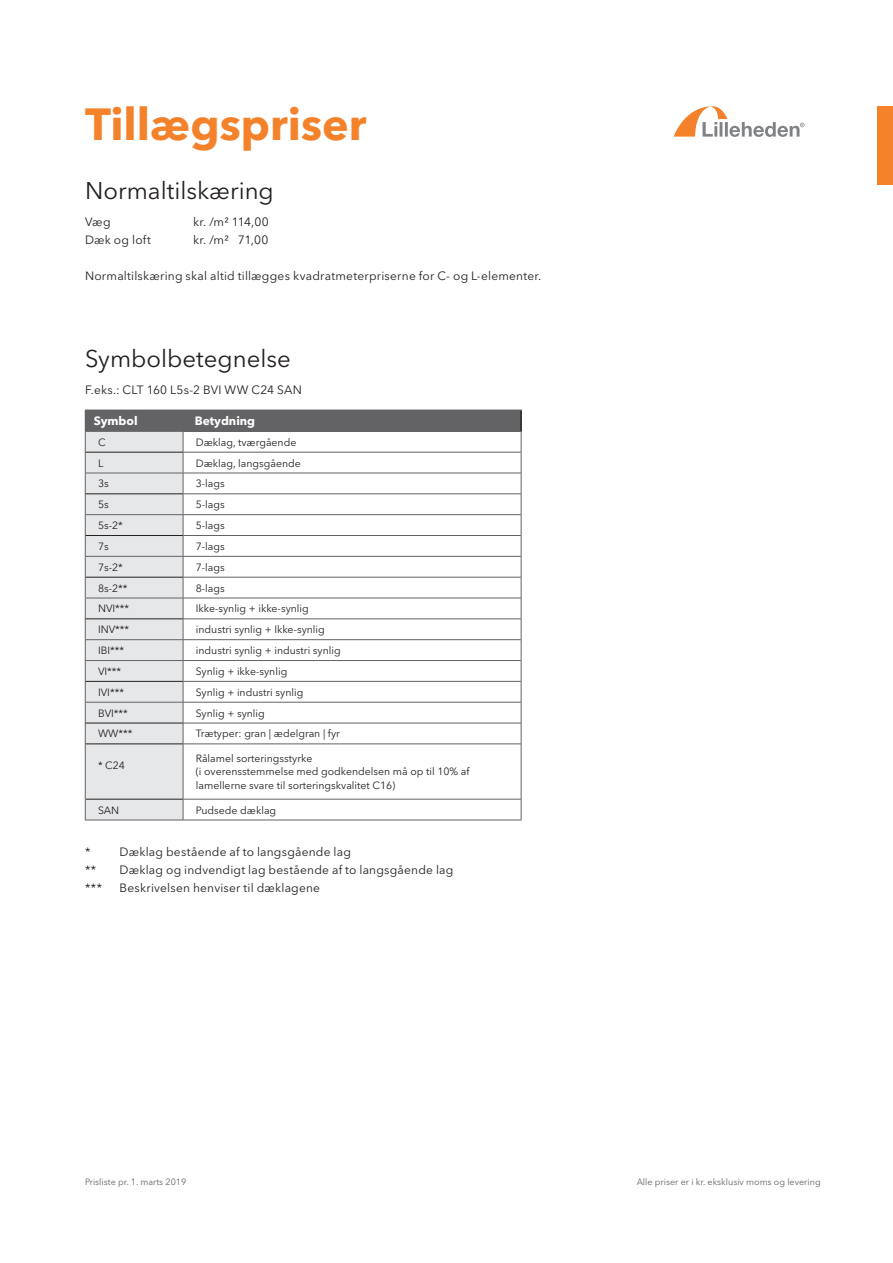
<style>
.page{position:relative;width:893px;height:1263px;background:#fff}
.page>*{position:absolute;margin:0;border:0;box-sizing:border-box;transform-origin:0 0}
.t1{font:700 44.7px "Avenir Next LT Pro";color:#f4822b}
.t2{font:24px "Avenir Next LT Pro";color:#231f20}
.t3{font:12px "Avenir Next LT Pro";letter-spacing:.015em;color:#231f20}
.t4{font:700 12px "Avenir Next LT Pro";color:#fff}
.t5{font:10.5px/13.5px "Avenir Next LT Pro";color:#231f20}
.t6{font:9px "Avenir Next LT Pro";color:#636366}
</style>
<div class="page">
<div style="left:878px;top:106px;width:15px;height:79px;background:#f4822b"></div>
<div style="left:85px;top:410px;width:436px;height:21px;background:#636366"></div>
<hr style="left:520px;top:410px;width:2px;height:21px;background:#231f20">
<hr style="left:183px;top:431px;width:339px;height:1px;background:#636366">
<hr style="left:183px;top:452px;width:338px;height:1px;background:#636366">
<hr style="left:183px;top:473px;width:338px;height:1px;background:#636366">
<hr style="left:183px;top:494px;width:338px;height:1px;background:#636366">
<hr style="left:183px;top:514px;width:338px;height:1px;background:#636366">
<hr style="left:183px;top:535px;width:338px;height:1px;background:#636366">
<hr style="left:183px;top:556px;width:338px;height:1px;background:#636366">
<hr style="left:183px;top:577px;width:338px;height:1px;background:#636366">
<hr style="left:183px;top:598px;width:338px;height:1px;background:#636366">
<hr style="left:183px;top:619px;width:338px;height:1px;background:#636366">
<hr style="left:183px;top:639px;width:338px;height:1px;background:#636366">
<hr style="left:183px;top:660px;width:338px;height:1px;background:#636366">
<hr style="left:183px;top:681px;width:338px;height:1px;background:#636366">
<hr style="left:183px;top:702px;width:338px;height:1px;background:#636366">
<hr style="left:183px;top:723px;width:338px;height:1px;background:#636366">
<hr style="left:183px;top:744px;width:338px;height:1px;background:#636366">
<hr style="left:183px;top:799px;width:338px;height:1px;background:#636366">
<hr style="left:183px;top:820px;width:338px;height:1px;background:#636366">
<svg style="left:521px;top:431px;width:1px;height:313px"></svg>
<hr style="left:521px;top:744px;width:1px;height:55px;background:#636366">
<svg style="left:521px;top:799px;width:1px;height:21px"></svg>
<hr style="left:183px;top:410px;width:339px;height:1px;background:#636366">
<hr style="left:85px;top:820px;width:98px;height:1px;background:#636366">
<svg style="left:85px;top:431px;width:99px;height:389px;background:#d6d6d8"></svg>
<svg style="left:674px;top:106px;width:131px;height:31px"></svg>
<h1 class="t1" style="left:85px;top:97px;width:283px">Tillægspriser</h1>
<h2 class="t2" style="left:85px;top:176px;width:190px">Normaltilskæring</h2>
<p class="t3" style="left:85px;top:215px;width:27px">Væg</p>
<p class="t3" style="left:193px;top:215px;width:77px">kr. /m² 114,00</p>
<p class="t3" style="left:85px;top:233px;width:67px">Dæk og loft</p>
<p class="t3" style="left:193px;top:233px;width:77px">kr. /m² 71,00</p>
<p class="t3" style="left:85px;top:269px;width:458px">Normaltilskæring skal altid tillægges kvadratmeterpriserne for C- og L-elementer.</p>
<h2 class="t2" style="left:85px;top:344px;width:207px">Symbolbetegnelse</h2>
<p class="t3" style="left:85px;top:383px;width:218px">F.eks.: CLT 160 L5s-2 BVI WW C24 SAN</p>
<p class="t4" style="left:94px;top:414px;width:45px">Symbol</p>
<p class="t4" style="left:195px;top:414px;width:62px">Betydning</p>
<p class="t5" style="left:98px;top:435px;width:9px">C</p>
<p class="t5" style="left:196px;top:435px;width:102px">Dæklag, tværgående</p>
<p class="t5" style="left:98px;top:456px;width:7px">L</p>
<p class="t5" style="left:196px;top:456px;width:107px">Dæklag, langsgående</p>
<p class="t5" style="left:98px;top:477px;width:12px">3s</p>
<p class="t5" style="left:196px;top:477px;width:31px">3-lags</p>
<p class="t5" style="left:98px;top:498px;width:12px">5s</p>
<p class="t5" style="left:196px;top:498px;width:31px">5-lags</p>
<p class="t5" style="left:98px;top:519px;width:26px">5s-2*</p>
<p class="t5" style="left:196px;top:519px;width:31px">5-lags</p>
<p class="t5" style="left:98px;top:539px;width:12px">7s</p>
<p class="t5" style="left:196px;top:539px;width:31px">7-lags</p>
<p class="t5" style="left:98px;top:560px;width:26px">7s-2*</p>
<p class="t5" style="left:196px;top:560px;width:31px">7-lags</p>
<p class="t5" style="left:98px;top:581px;width:31px">8s-2**</p>
<p class="t5" style="left:196px;top:581px;width:31px">8-lags</p>
<p class="t5" style="left:98px;top:602px;width:33px">NVI***</p>
<p class="t5" style="left:196px;top:602px;width:114px">Ikke-synlig + ikke-synlig</p>
<p class="t5" style="left:98px;top:623px;width:33px">INV***</p>
<p class="t5" style="left:196px;top:623px;width:130px">industri synlig + Ikke-synlig</p>
<p class="t5" style="left:98px;top:644px;width:28px">IBI***</p>
<p class="t5" style="left:196px;top:644px;width:146px">industri synlig + industri synlig</p>
<p class="t5" style="left:98px;top:664px;width:25px">VI***</p>
<p class="t5" style="left:196px;top:664px;width:93px">Synlig + ikke-synlig</p>
<p class="t5" style="left:98px;top:685px;width:27px">IVI***</p>
<p class="t5" style="left:196px;top:685px;width:109px">Synlig + industri synlig</p>
<p class="t5" style="left:98px;top:706px;width:31px">BVI***</p>
<p class="t5" style="left:196px;top:706px;width:70px">Synlig + synlig</p>
<p class="t5" style="left:98px;top:727px;width:36px">WW***</p>
<p class="t5" style="left:196px;top:727px;width:146px">Trætyper: gran | ædelgran | fyr</p>
<p class="t5" style="left:98px;top:758px;width:29px">* C24</p>
<p class="t5" style="left:196px;top:751px;width:275px">Rålamel sorteringsstyrke<br>(i overensstemmelse med godkendelsen må op til 10% af lamellerne svare til sorteringskvalitet C16)</p>
<p class="t5" style="left:98px;top:803px;width:23px">SAN</p>
<p class="t5" style="left:196px;top:803px;width:82px">Pudsede dæklag</p>
<p class="t3" style="left:85px;top:844px;width:7px">*</p>
<p class="t3" style="left:120px;top:844px;width:233px">Dæklag bestående af to langsgående lag</p>
<p class="t3" style="left:85px;top:862px;width:13px">**</p>
<p class="t3" style="left:120px;top:862px;width:335px">Dæklag og indvendigt lag bestående af to langsgående lag</p>
<p class="t3" style="left:85px;top:880px;width:18px">***</p>
<p class="t3" style="left:120px;top:880px;width:202px">Beskrivelsen henviser til dæklagene</p>
<p class="t6" style="left:85px;top:1176px;width:103px">Prisliste pr. 1. marts 2019</p>
<p class="t6" style="left:637px;top:1176px;width:186px">Alle priser er i kr. eksklusiv moms og levering</p>
</div>
